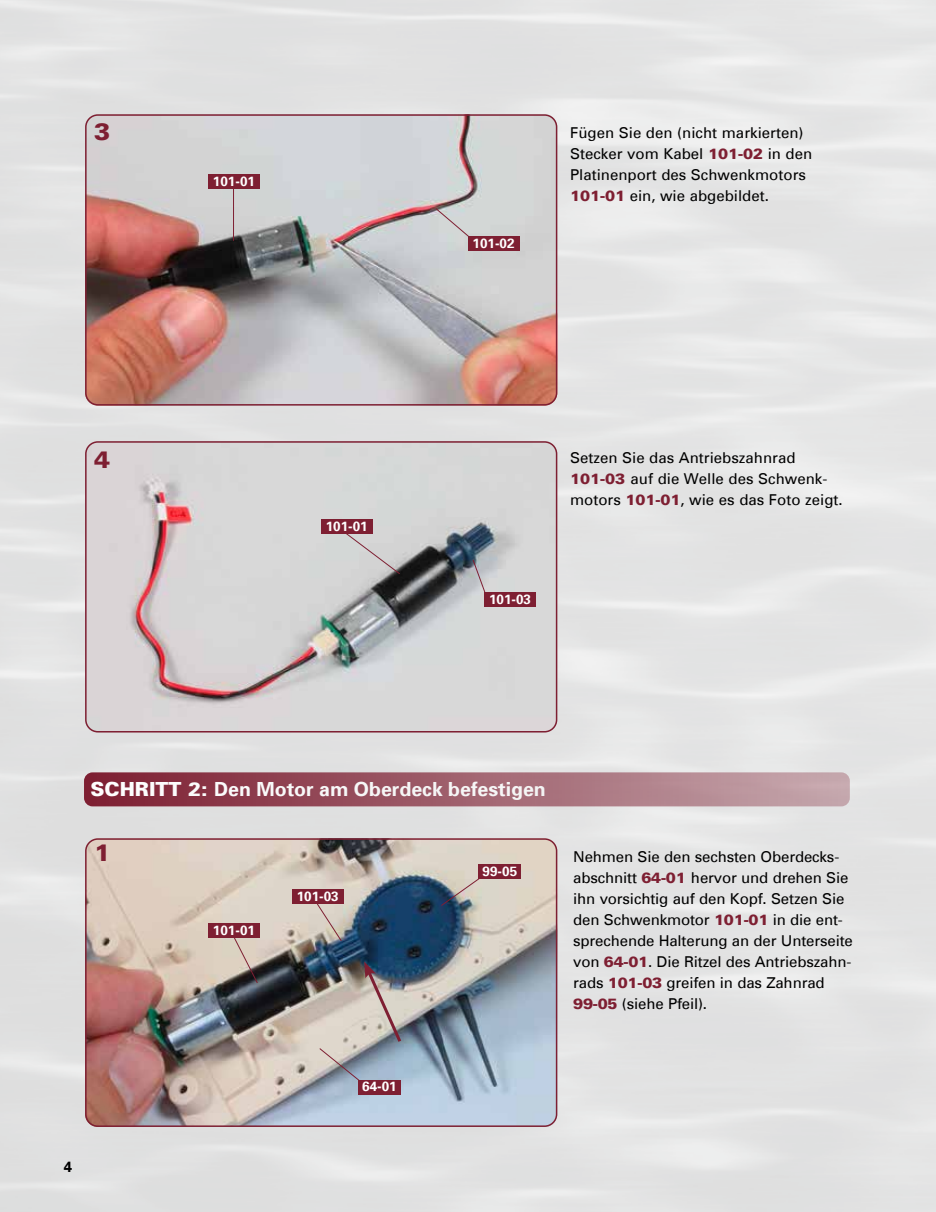
<style>
.page{position:relative;width:936px;height:1212px;background:#fff}
.page>*{position:absolute;margin:0;border:0;box-sizing:border-box;transform-origin:0 0}
.t1{font:900 24px "Univers";color:#7e1f32}
.t2{font:700 19.5px "Univers";color:#fff}
.t3{font:15px/21px "Univers";letter-spacing:-.01em;color:#000}
.t4{font:700 15px "Univers";color:#000}
.t5{font:700 13.5px "Univers";color:#fff}
.s1{font-weight:900;color:#7e1f32}
.s2{font-weight:900}
</style>
<div class="page">
<img style="left:0;top:0;width:935px;height:1212px">
<img style="left:85px;top:114px;width:472px;height:292px">
<div style="left:85px;top:114px;width:472px;height:292px;border:2px solid #7e1f32;border-radius:12px"></div>
<img style="left:85px;top:441px;width:472px;height:291px">
<div style="left:85px;top:441px;width:472px;height:291px;border:2px solid #7e1f32;border-radius:12px"></div>
<img style="left:85px;top:838px;width:472px;height:289px">
<div style="left:85px;top:838px;width:472px;height:289px;border:2px solid #7e1f32;border-radius:12px"></div>
<div style="left:84px;top:772px;width:765px;height:34px;background:linear-gradient(to right,#7c1d30,#c6a9af);border-radius:9px"></div>
<div style="left:358px;top:1080px;width:43px;height:14px;background:#7e1f32"></div>
<img style="left:319px;top:961px;width:85px;height:122px">
<svg style="left:435px;top:207px;width:45px;height:39px"></svg>
<div style="left:468px;top:236px;width:51px;height:15px;background:#7e1f32"></div>
<hr style="left:233px;top:184px;width:1px;height:57px;background:#7e1f32">
<div style="left:208px;top:174px;width:51px;height:15px;background:#7e1f32"></div>
<svg style="left:344px;top:531px;width:57px;height:44px"></svg>
<div style="left:321px;top:519px;width:51px;height:15px;background:#7e1f32"></div>
<svg style="left:472px;top:559px;width:17px;height:43px"></svg>
<div style="left:484px;top:592px;width:51px;height:15px;background:#7e1f32"></div>
<svg style="left:316px;top:904px;width:26px;height:38px"></svg>
<div style="left:292px;top:889px;width:51px;height:15px;background:#7e1f32"></div>
<svg style="left:231px;top:938px;width:27px;height:46px"></svg>
<div style="left:208px;top:923px;width:51px;height:15px;background:#7e1f32"></div>
<svg style="left:440px;top:875px;width:44px;height:31px"></svg>
<div style="left:478px;top:864px;width:43px;height:15px;background:#7e1f32"></div>
<h1 class="t1" style="left:94px;top:121px;width:18px">3</h1>
<p class="t5" style="left:213px;top:176px;width:44px">101-01</p>
<p class="t5" style="left:472px;top:238px;width:44px">101-02</p>
<p class="t3" style="left:570px;top:123px;width:244px">Fügen Sie den (nicht markierten)<br>Stecker vom Kabel <span class="s1">101-02</span> in den<br>Platinenport des Schwenkmotors<br><span class="s1">101-01</span> ein, wie abgebildet.</p>
<h1 class="t1" style="left:94px;top:449px;width:18px">4</h1>
<p class="t5" style="left:326px;top:520px;width:44px">101-01</p>
<p class="t5" style="left:489px;top:593px;width:44px">101-03</p>
<p class="t3" style="left:570px;top:449px;width:274px">Setzen Sie das Antriebszahnrad<br><span class="s1">101-03</span> auf die Welle des Schwenk&shy;motors <span class="s1">101-01</span>, wie es das Foto zeigt.</p>
<h2 class="t2" style="left:90px;top:781px;width:457px"><span class="s2">SCHRITT 2:</span> Den Motor am Oberdeck befestigen</h2>
<h1 class="t1" style="left:94px;top:842px;width:18px">1</h1>
<p class="t5" style="left:213px;top:924px;width:44px">101-01</p>
<p class="t5" style="left:297px;top:890px;width:44px">101-03</p>
<p class="t5" style="left:482px;top:866px;width:36px">99-05</p>
<p class="t4" style="left:64px;top:1160px;width:10px">4</p>
<p class="t5" style="left:362px;top:1081px;width:36px">64-01</p>
<p class="t3" style="left:573px;top:847px;width:281px">Nehmen Sie den sechsten Oberdecks&shy;abschnitt <span class="s1">64-01</span> hervor und drehen Sie ihn vorsichtig auf den Kopf. Setzen Sie den Schwenkmotor <span class="s1">101-01</span> in die ent&shy;sprechende Halterung an der Unterseite von <span class="s1">64-01</span>. Die Ritzel des Antriebszahn&shy;rads <span class="s1">101-03</span> greifen in das Zahnrad <span class="s1">99-05</span> (siehe Pfeil).</p>
</div>
